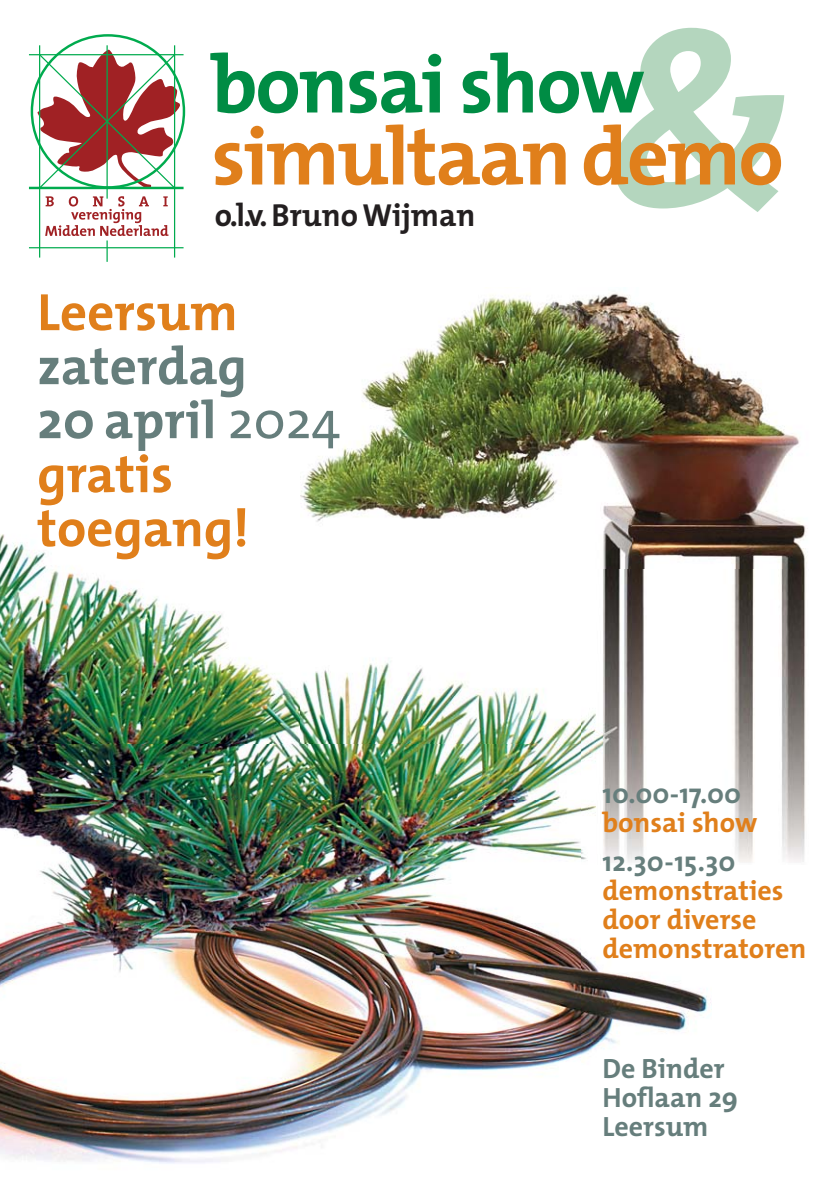
<style>
.page{position:relative;width:840px;height:1190px;background:#fff}
.page>*{position:absolute;margin:0;border:0;box-sizing:border-box;transform-origin:0 0}
.t1{font:italic 700 240px "The Mix";color:#b4d6be}
.t2{font:700 82px "The Mix";letter-spacing:-.025em;color:#e07f1b}
.t3{font:700 82px "The Mix";letter-spacing:-.025em;color:#008c44}
.t4{font:700 53px/54px "The Mix";color:#667e7c}
.t5{font:700 53px "The Mix";color:#e07f1b}
.t6{font:700 32px "The Mix";color:#231f20}
.t7{font:700 28px/29px "The Mix";color:#e07f1b}
.t8{font:700 28px/29px "The Mix";color:#667e7c}
.s1{font-family:"The Sans";font-weight:400}
.s2{color:#e07f1b}
</style>
<div class="page">
<img style="left:300px;top:293px;width:508px;height:277px">
<img style="left:581px;top:976px;width:130px;height:86px">
<img style="left:0;top:979px;width:581px;height:185px">
<img style="left:581px;top:954px;width:51px;height:25px">
<img style="left:0;top:519px;width:581px;height:460px">
<img style="left:581px;top:519px;width:51px;height:51px">
<img style="left:581px;top:713px;width:22px;height:147px">
<hr style="left:39px;top:45px;width:1px;height:213px;background:#00ab4e">
<hr style="left:107px;top:45px;width:1px;height:154px;background:#00ab4e">
<hr style="left:174px;top:45px;width:1px;height:213px;background:#00ab4e">
<hr style="left:29px;top:54px;width:155px;height:1px;background:#00ab4e">
<hr style="left:29px;top:187px;width:155px;height:2px;background:#00ab4e">
<hr style="left:29px;top:247px;width:155px;height:1px;background:#00ab4e">
<svg style="left:37px;top:50px;width:144px;height:140px"></svg>
<svg style="left:45px;top:196px;width:124px;height:66px"></svg>
<img style="left:603px;top:570px;width:203px;height:293px">
<h1 class="t1" style="left:605px;top:-76px;width:190px">&amp;</h1>
<h2 class="t3" style="left:211px;top:52px;width:435px">bonsai show</h2>
<h2 class="t2" style="left:211px;top:124px;width:574px">simultaan demo</h2>
<p class="t6" style="left:215px;top:203px;width:262px">o.l.v. Bruno Wijman</p>
<h3 class="t5" style="left:37px;top:291px;width:202px">Leersum</h3>
<h3 class="t4" style="left:37px;top:344px;width:304px">zaterdag<br>20 april <span class="s1">2024 </span><span class="s2">gratis toegang!</span></h3>
<p class="t8" style="left:602px;top:782px;width:140px">10.00-17.00</p>
<p class="t7" style="left:602px;top:811px;width:157px">bonsai show</p>
<p class="t8" style="left:602px;top:850px;width:135px">12.30-15.30</p>
<p class="t7" style="left:602px;top:879px;width:205px">demonstraties door diverse demonstratoren</p>
<p class="t8" style="left:602px;top:1056px;width:137px">De Binder<br>Hoflaan 29<br>Leersum</p>
</div>
